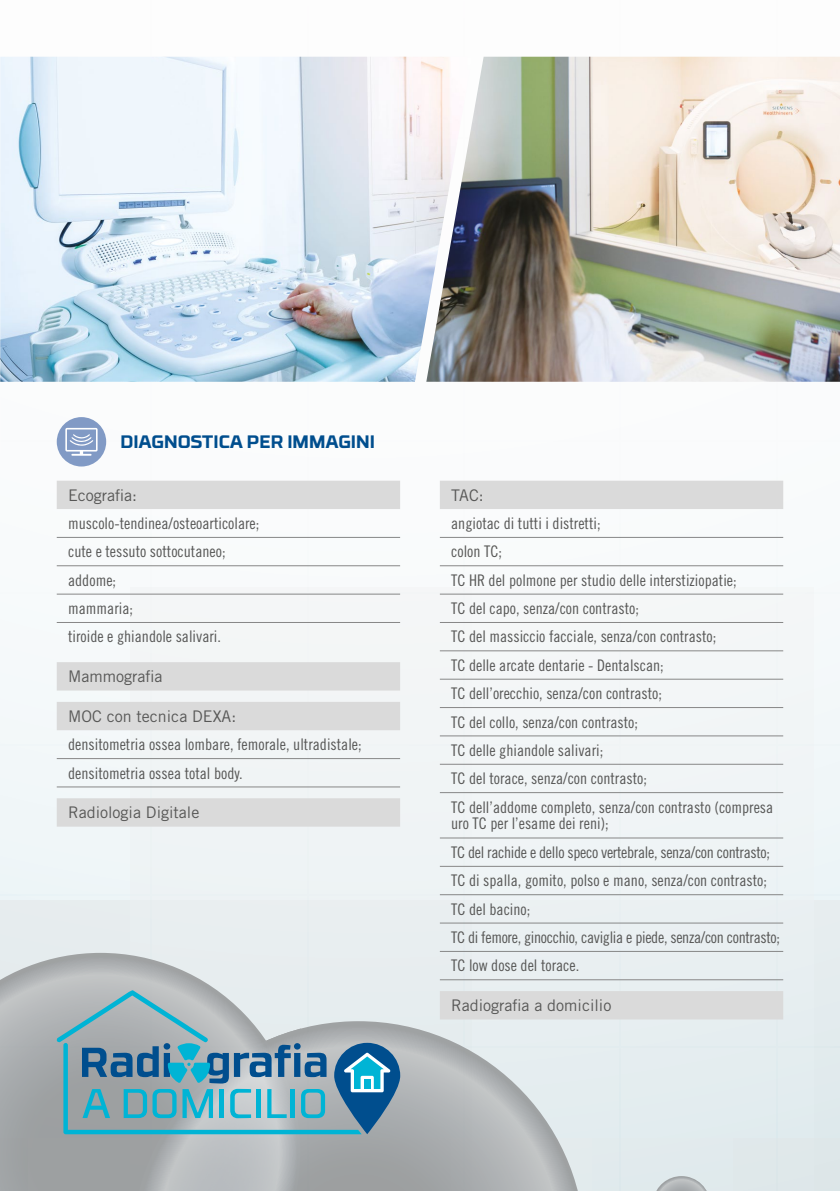
<style>
.page{position:relative;width:840px;height:1191px;background:#fff}
.page>*{position:absolute;margin:0;border:0;box-sizing:border-box;transform-origin:0 0}
.t1{font:700 18px "RB No 3.1";color:#004e8e}
.t2{font:16px/28.4px "Trade Gothic LT Std Cn 18";color:#575756}
.t3{font:16px/28.4px "Trade Gothic LT Std Cn 18";letter-spacing:-.02em;color:#575756}
.t4{font:16px "Trade Gothic LT Std";color:#575756}
</style>
<div class="page">
<div style="left:0;top:0;width:839px;height:1191px;background:#fafbfc"></div>
<hr style="left:0;top:441px;width:839px;height:1px;background:#2a2a2a">
<hr style="left:0;top:592px;width:839px;height:2px;background:#2a2a2a">
<hr style="left:0;top:743px;width:839px;height:2px;background:#2a2a2a">
<hr style="left:0;top:894px;width:839px;height:2px;background:#2a2a2a">
<hr style="left:775px;top:0;width:2px;height:1191px;background:#2a2a2a">
<hr style="left:619px;top:0;width:2px;height:1191px;background:#2a2a2a">
<hr style="left:463px;top:0;width:1px;height:1191px;background:#2a2a2a">
<hr style="left:307px;top:0;width:1px;height:1191px;background:#2a2a2a">
<hr style="left:150px;top:0;width:2px;height:1191px;background:#2a2a2a">
<div style="left:0;top:900px;width:130px;height:291px;background:#e6ecee"></div>
<div style="left:130px;top:587px;width:342px;height:313px;background:#eff3f5"></div>
<div style="left:130px;top:900px;width:342px;height:291px;background:#e8eef0"></div>
<div style="left:472px;top:587px;width:341px;height:313px;background:#f1f5f6"></div>
<div style="left:472px;top:900px;width:341px;height:291px;background:#e3edef"></div>
<div style="left:813px;top:900px;width:26px;height:291px;background:#e3ebee"></div>
<div style="left:732px;top:1139px;width:107px;height:52px;background:#dfe8ea"></div>
<svg style="left:300px;top:1025px;width:278px;height:166px"></svg>
<svg style="left:0;top:953px;width:300px;height:238px"></svg>
<svg style="left:656px;top:1176px;width:51px;height:15px"></svg>
<img style="left:0;top:57px;width:426px;height:325px">
<svg style="left:57px;top:481px;width:343px;height:345px"></svg>
<hr style="left:57px;top:537px;width:343px;height:1px;background:#878787">
<hr style="left:57px;top:565px;width:343px;height:1px;background:#878787">
<hr style="left:57px;top:594px;width:343px;height:1px;background:#878787">
<hr style="left:57px;top:622px;width:343px;height:1px;background:#878787">
<hr style="left:57px;top:758px;width:343px;height:1px;background:#878787">
<hr style="left:57px;top:786px;width:343px;height:1px;background:#878787">
<div style="left:57px;top:417px;width:49px;height:49px;background:#819ac5;border-radius:50%"></div>
<div style="left:65px;top:428px;width:32px;height:23px;border:2px solid #fff"></div>
<hr style="left:71px;top:454px;width:20px;height:2px;background:#fff">
<svg style="left:69px;top:434px;width:24px;height:21px"></svg>
<svg style="left:57px;top:990px;width:343px;height:144px"></svg>
<svg style="left:440px;top:481px;width:342px;height:538px"></svg>
<hr style="left:439px;top:537px;width:343px;height:1px;background:#878787">
<hr style="left:439px;top:565px;width:343px;height:1px;background:#878787">
<hr style="left:439px;top:594px;width:343px;height:1px;background:#878787">
<hr style="left:439px;top:622px;width:343px;height:1px;background:#878787">
<hr style="left:439px;top:650px;width:343px;height:1px;background:#878787">
<hr style="left:439px;top:679px;width:343px;height:1px;background:#878787">
<hr style="left:439px;top:707px;width:343px;height:1px;background:#878787">
<hr style="left:439px;top:735px;width:343px;height:1px;background:#878787">
<hr style="left:439px;top:764px;width:343px;height:1px;background:#878787">
<hr style="left:439px;top:792px;width:343px;height:1px;background:#878787">
<hr style="left:439px;top:837px;width:343px;height:1px;background:#878787">
<hr style="left:439px;top:866px;width:343px;height:1px;background:#878787">
<hr style="left:439px;top:894px;width:343px;height:1px;background:#878787">
<hr style="left:439px;top:922px;width:343px;height:1px;background:#878787">
<hr style="left:439px;top:951px;width:343px;height:1px;background:#878787">
<hr style="left:439px;top:979px;width:343px;height:1px;background:#878787">
<img style="left:426px;top:57px;width:413px;height:325px">
<p class="t1" style="left:120px;top:427px;width:256px">DIAGNOSTICA PER IMMAGINI</p>
<p class="t4" style="left:68px;top:485px;width:70px">Ecografia:</p>
<p class="t2" style="left:68px;top:509px;width:193px">muscolo-tendinea/osteoarticolare; cute e tessuto sottocutaneo; addome;<br>mammaria;<br>tiroide e ghiandole salivari.</p>
<p class="t4" style="left:68px;top:667px;width:96px">Mammografia</p>
<p class="t4" style="left:68px;top:706px;width:169px">MOC con tecnica DEXA:</p>
<p class="t2" style="left:68px;top:730px;width:295px">densitometria ossea lombare, femorale, ultradistale; densitometria ossea total body.</p>
<p class="t4" style="left:68px;top:803px;width:133px">Radiologia Digitale</p>
<p class="t4" style="left:451px;top:485px;width:34px">TAC:</p>
<p class="t2" style="left:451px;top:509px;width:323px">angiotac di tutti i distretti;<br>colon TC;<br>TC HR del polmone per studio delle interstiziopatie;<br>TC del capo, senza/con contrasto;<br>TC del massiccio facciale, senza/con contrasto;<br>TC delle arcate dentarie - Dentalscan;<br>TC dell’orecchio, senza/con contrasto;<br>TC del collo, senza/con contrasto;<br>TC delle ghiandole salivari;<br>TC del torace, senza/con contrasto;<br>TC dell’addome completo, senza/con contrasto (compresa</p>
<p class="t3" style="left:451px;top:809px;width:330px">uro TC per l’esame dei reni);<br>TC del rachide e dello speco vertebrale, senza/con contrasto; TC di spalla, gomito, polso e mano, senza/con contrasto; TC del bacino;<br>TC di femore, ginocchio, caviglia e piede, senza/con contrasto; TC low dose del torace.</p>
<p class="t4" style="left:451px;top:995px;width:162px">Radiografia a domicilio</p>
</div>
